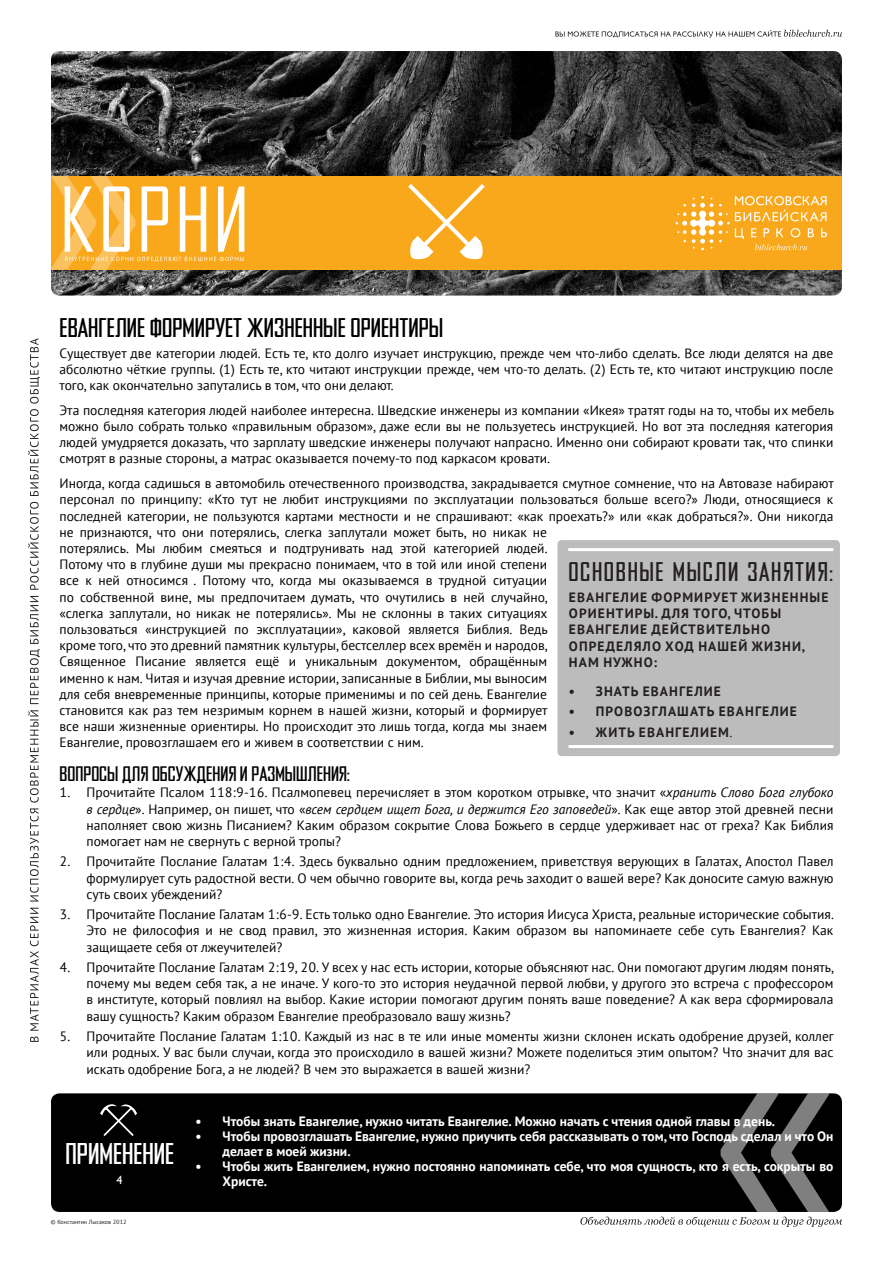
<style>
.page{position:relative;width:893px;height:1263px;background:#fff}
.page>*{position:absolute;margin:0;border:0;box-sizing:border-box;transform-origin:0 0}
.t1{font:500 30px "Agency Gothic CT";color:#fff}
.t2{font:500 27px "Agency Gothic CT";color:#000}
.t3{font:500 27px "Agency Gothic CT";letter-spacing:.06em;color:#231f20}
.t4{font:500 21px "Agency Gothic CT";color:#000}
.t5{font:13.5px/16.2px "PT Sans";color:#000;text-align:justify}
.t6{font:700 13.5px/15px "PT Sans";color:#fff}
.t7{font:700 13.5px/16.2px "PT Sans";letter-spacing:.08em;color:#231f20}
.t8{font:12px "Gill Sans";color:#fff}
.t9{font:6px "PT Sans";color:#231f20}
.s1{font-style:italic}
.s2{font-weight:400}
</style>
<div class="page">
<div style="left:51px;top:1093px;width:791px;height:119px;background:#000;border-radius:9px"></div>
<img style="left:51px;top:51px;width:791px;height:245px">
<div style="left:51px;top:176px;width:791px;height:94px;background:#f9a71b"></div>
<svg style="left:28px;top:338px;width:12px;height:704px"></svg>
<svg style="left:555px;top:30px;width:287px;height:8px"></svg>
<svg style="left:100px;top:1104px;width:37px;height:32px"></svg>
<svg style="left:580px;top:1093px;width:262px;height:134px"></svg>
<svg style="left:675px;top:196px;width:152px;height:54px"></svg>
<svg style="left:408px;top:184px;width:77px;height:75px"></svg>
<svg style="left:51px;top:176px;width:193px;height:94px"></svg>
<div style="left:557px;top:540px;width:283px;height:216px;background:#bdbcbc;border-radius:4px"></div>
<hr style="left:568px;top:548px;width:265px;height:3px;background:#fff">
<hr style="left:568px;top:745px;width:265px;height:3px;background:#fff">
<p class="t2" style="left:60px;top:315px;width:385px">ЕВАНГЕЛИЕ ФОРМИРУЕТ ЖИЗНЕННЫЕ ОРИЕНТИРЫ</p>
<p class="t5" style="left:60px;top:345px;width:775px">Существует две категории людей. Есть те, кто долго изучает инструкцию, прежде чем что-либо сделать. Все люди делятся на две абсолютно чёткие группы. (1) Есть те, кто читают инструкции прежде, чем что-то делать. (2) Есть те, кто читают инструкцию после того, как окончательно запутались в том, что они делают.</p>
<p class="t5" style="left:60px;top:402px;width:776px">Эта последняя категория людей наиболее интересна. Шведские инженеры из компании «Икея» тратят годы на то, чтобы их мебель можно было собрать только «правильным образом», даже если вы не пользуетесь инструкцией. Но вот эта последняя категория людей умудряется доказать, что зарплату шведские инженеры получают напрасно. Именно они собирают кровати так, что спинки смотрят в разные стороны, а матрас оказывается почему-то под каркасом кровати.</p>
<p class="t5" style="left:60px;top:475px;width:776px;text-align:left">Иногда, когда садишься в автомобиль отечественного производства, закрадывается смутное сомнение, что на Автовазе набирают персонал по принципу: «Кто тут не любит инструкциями по эксплуатации пользоваться больше всего?» Люди, относящиеся к последней категории, не пользуются картами местности и не спрашивают: «как проехать?» или «как добраться?». Они никогда не признаются, что они потерялись, слегка заплутали может быть, но никак не<br>потерялись. Мы любим смеяться и подтрунивать над этой категорией людей.<br>Потому что в глубине души мы прекрасно понимаем, что в той или иной степени<br>все к ней относимся . Потому что, когда мы оказываемся в трудной ситуации<br>по собственной вине, мы предпочитаем думать, что очутились в ней случайно,<br>«слегка заплутали, но никак не потерялись». Мы не склонны в таких ситуациях<br>пользоваться «инструкцией по эксплуатации», каковой является Библия. Ведь<br>кроме того, что это древний памятник культуры, бестселлер всех времён и народов,<br>Священное Писание является ещё и уникальным документом, обращённым<br>именно к нам. Читая и изучая древние истории, записанные в Библии, мы выносим<br>для себя вневременные принципы, которые применимы и по сей день. Евангелие<br>становится как раз тем незримым корнем в нашей жизни, который и формирует<br>все наши жизненные ориентиры. Но происходит это лишь тогда, когда мы знаем<br>Евангелие, провозглашаем его и живем в соответствии с ним.</p>
<p class="t4" style="left:60px;top:763px;width:292px">ВОПРОСЫ ДЛЯ ОБСУЖДЕНИЯ И РАЗМЫШЛЕНИЯ:</p>
<p class="t5" style="left:87px;top:784px;width:748px;text-indent:-27px">1. Прочитайте Псалом 118:9-16. Псалмопевец перечисляет в этом коротком отрывке, что значит «<span class="s1">хранить Слово Бога глубоко в сердце</span>». Например, он пишет, что «<span class="s1">всем сердцем ищет Бога, и держится Его заповедей</span>». Как еще автор этой древней песни наполняет свою жизнь Писанием? Каким образом сокрытие Слова Божьего в сердце удерживает нас от греха? Как Библия помогает нам не свернуть с верной тропы?</p>
<p class="t5" style="left:87px;top:853px;width:748px;text-indent:-27px">2. Прочитайте Послание Галатам 1:4. Здесь буквально одним предложением, приветствуя верующих в Галатах, Апостол Павел формулирует суть радостной вести. О чем обычно говорите вы, когда речь заходит о вашей вере? Как доносите самую важную суть своих убеждений?</p>
<p class="t5" style="left:87px;top:906px;width:749px;text-indent:-27px">3. Прочитайте Послание Галатам 1:6-9. Есть только одно Евангелие. Это история Иисуса Христа, реальные исторические события.<br>Это не философия и не свод правил, это жизненная история. Каким образом вы напоминаете себе суть Евангелия? Как защищаете себя от лжеучителей?</p>
<p class="t5" style="left:87px;top:959px;width:749px;text-indent:-27px">4. Прочитайте Послание Галатам 2:19, 20. У всех у нас есть истории, которые объясняют нас. Они помогают другим людям понять, почему мы ведем себя так, а не иначе. У кого-то это история неудачной первой любви, у другого это встреча с профессором в институте, который повлиял на выбор. Какие истории помогают другим понять ваше поведение? А как вера сформировала вашу сущность? Каким образом Евангелие преобразовало вашу жизнь?</p>
<p class="t5" style="left:87px;top:1028px;width:749px;text-indent:-27px">5. Прочитайте Послание Галатам 1:10. Каждый из нас в те или иные моменты жизни склонен искать одобрение друзей, коллег или родных. У вас были случаи, когда это происходило в вашей жизни? Можете поделиться этим опытом? Что значит для вас искать одобрение Бога, а не людей? В чем это выражается в вашей жизни?</p>
<p class="t6" style="left:196px;top:1113px;width:581px">• Чтобы знать Евангелие, нужно читать Евангелие. Можно начать с чтения одной главы в день.</p>
<p class="t6" style="left:223px;top:1128px;width:612px;text-indent:-27px">• Чтобы провозглашать Евангелие, нужно приучить себя рассказывать о том, что Господь сделал и что Он делает в моей жизни.</p>
<p class="t6" style="left:223px;top:1158px;width:612px;text-indent:-27px">• Чтобы жить Евангелием, нужно постоянно напоминать себе, что моя сущность, кто я есть, сокрыты во<br>Христе.</p>
<p class="t3" style="left:568px;top:559px;width:267px">ОСНОВНЫЕ МЫСЛИ ЗАНЯТИЯ:</p>
<p class="t7" style="left:569px;top:589px;width:261px">ЕВАНГЕЛИЕ ФОРМИРУЕТ ЖИЗНЕННЫЕ<br>ОРИЕНТИРЫ. ДЛЯ ТОГО, ЧТОБЫ<br>ЕВАНГЕЛИЕ ДЕЙСТВИТЕЛЬНО<br>ОПРЕДЕЛЯЛО ХОД НАШЕЙ ЖИЗНИ,<br>НАМ НУЖНО:</p>
<p class="t7" style="left:569px;top:683px;width:154px">• ЗНАТЬ ЕВАНГЕЛИЕ</p>
<p class="t7" style="left:569px;top:703px;width:230px">• ПРОВОЗГЛАШАТЬ ЕВАНГЕЛИЕ</p>
<p class="t7" style="left:569px;top:723px;width:165px">• ЖИТЬ ЕВАНГЕЛИЕМ<span class="s2">.</span></p>
<h1 class="t1" style="left:65px;top:1139px;width:110px">ПРИМЕНЕНИЕ</h1>
<p class="t8" style="left:116px;top:1173px;width:7px">4</p>
<p class="t9" style="left:51px;top:1218px;width:77px">© Константин Лысаков 2012</p>
</div>
